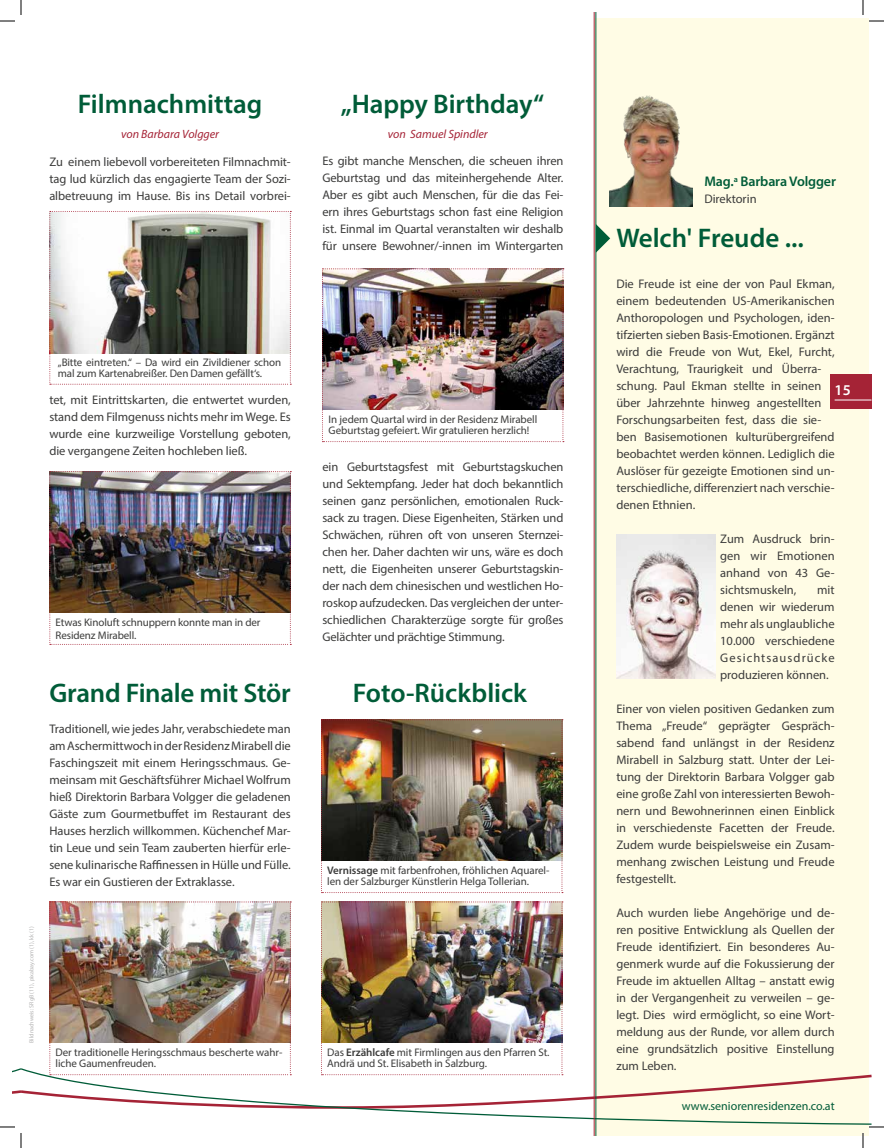
<style>
.page{position:relative;width:884px;height:1148px;background:#fff}
.page>*{position:absolute;margin:0;border:0;box-sizing:border-box;transform-origin:0 0}
.t1{font:600 27px "Myriad Pro";letter-spacing:-.005em;color:#005c38}
.t2{font:600 15px "Myriad Pro";color:#fff}
.t3{font:600 14px "Myriad Pro";letter-spacing:-.01em;color:#005c38}
.t4{font:12.5px/17px "Myriad Pro";color:#3c3c3b;text-align:justify}
.t5{font:italic 12px "Myriad Pro";color:#a52336}
.t6{font:12px "Myriad Pro";color:#005c38}
.t7{font:11px/11px "Myriad Pro";letter-spacing:-.005em;color:#3c3c3b}
.t8{font:6px "Myriad Pro";color:#b3b2b2}
.s1{font-weight:600}
</style>
<div class="page">
<div style="left:594px;top:18px;width:275px;height:1117px;background:#fffce5"></div>
<div style="left:830px;top:375px;width:41px;height:34px;background:#a52336"></div>
<hr style="left:835px;top:399px;width:36px;height:1px;background:#fff">
<hr style="left:594px;top:12px;width:1px;height:1123px;background:#a52336">
<hr style="left:596px;top:12px;width:1px;height:1123px;background:#005c38">
<svg style="left:596px;top:224px;width:14px;height:29px"></svg>
<img style="left:609px;top:95px;width:83px;height:111px">
<img style="left:322px;top:268px;width:242px;height:174px">
<img style="left:321px;top:719px;width:242px;height:174px">
<img style="left:49px;top:211px;width:242px;height:174px">
<img style="left:49px;top:471px;width:242px;height:174px">
<img style="left:616px;top:534px;width:99px;height:145px">
<img style="left:0;top:901px;width:884px;height:226px">
<svg style="left:0;top:0;width:22px;height:22px"></svg>
<svg style="left:20px;top:1133px;width:2px;height:15px"></svg>
<svg style="left:862px;top:0;width:22px;height:22px"></svg>
<svg style="left:862px;top:1133px;width:2px;height:15px"></svg>
<h1 class="t1" style="left:78px;top:86px;width:186px">Filmnachmittag</h1>
<p class="t4" style="left:49px;top:153px;width:243px">Zu einem liebevoll vorbereiteten Filmnachmit&shy;tag lud kürzlich das engagierte Team der Sozi&shy;albetreuung im Hause. Bis ins Detail vorbrei-</p>
<p class="t5" style="left:121px;top:126px;width:100px">von Barbara Volgger</p>
<h1 class="t1" style="left:341px;top:87px;width:205px">„Happy Birthday“</h1>
<p class="t5" style="left:388px;top:126px;width:102px">von Samuel Spindler</p>
<p class="t4" style="left:322px;top:152px;width:242px">Es gibt manche Menschen, die scheuen ihren Geburtstag und das miteinhergehende Alter.<br>Aber es gibt auch Menschen, für die das Fei&shy;ern ihres Geburtstags schon fast eine Religion ist. Einmal im Quartal veranstalten wir deshalb für unsere Bewohner/-innen im Wintergarten</p>
<p class="t7" style="left:58px;top:357px;width:225px">„Bitte eintreten.“ – Da wird ein Zivildiener schon mal zum Kartenabreißer. Den Damen gefällt‘s.</p>
<p class="t4" style="left:49px;top:391px;width:243px">tet, mit Eintrittskarten, die entwertet wurden, stand dem Filmgenuss nichts mehr im Wege. Es wurde eine kurzweilige Vorstellung geboten, die vergangene Zeiten hochleben ließ.</p>
<p class="t7" style="left:56px;top:615px;width:206px;line-height:13.2px">Etwas Kinoluft schnuppern konnte man in der<br>Residenz Mirabell.</p>
<h1 class="t1" style="left:50px;top:675px;width:243px">Grand Finale mit Stör</h1>
<p class="t4" style="left:49px;top:719px;width:243px">Traditionell, wie jedes Jahr, verabschiedete man am Aschermittwoch in der Residenz Mirabell die Faschingszeit mit einem Heringsschmaus. Ge&shy;meinsam mit Geschäftsführer Michael Wolfrum hieß Direktorin Barbara Volgger die geladenen Gäste zum Gourmetbuffet im Restaurant des Hauses herzlich willkommen. Küchenchef Mar&shy;tin Leue und sein Team zauberten hierfür erle&shy;sene kulinarische Raffinessen in Hülle und Fülle.<br>Es war ein Gustieren der Extraklasse.</p>
<p class="t8" style="left:28px;top:1042px;width:118px;rotate:-90deg">Bildnachweis: SRgB (11), pixabay.com (1), kk (1)</p>
<p class="t7" style="left:56px;top:1047px;width:228px">Der traditionelle Heringsschmaus bescherte wahr&shy;liche Gaumenfreuden.</p>
<p class="t7" style="left:329px;top:413px;width:210px">In jedem Quartal wird in der Residenz Mirabell<br>Geburtstag gefeiert. Wir gratulieren herzlich!</p>
<p class="t4" style="left:322px;top:458px;width:242px">ein Geburtstagsfest mit Geburtstagskuchen und Sektempfang. Jeder hat doch bekanntlich seinen ganz persönlichen, emotionalen Ruck&shy;sack zu tragen. Diese Eigenheiten, Stärken und Schwächen, rühren oft von unseren Sternzei&shy;chen her. Daher dachten wir uns, wäre es doch nett, die Eigenheiten unserer Geburtstagskin&shy;der nach dem chinesischen und westlichen Ho&shy;roskop aufzudecken. Das vergleichen der unter&shy;schiedlichen Charakterzüge sorgte für großes Gelächter und prächtige Stimmung.</p>
<h1 class="t1" style="left:353px;top:676px;width:176px">Foto-Rückblick</h1>
<p class="t7" style="left:327px;top:865px;width:224px"><span class="s1">Vernissage</span> mit farbenfrohen, fröhlichen Aquarel&shy;len der Salzburger Künstlerin Helga Tollerian.</p>
<p class="t7" style="left:327px;top:1047px;width:224px">Das <span class="s1">Erzählcafe</span> mit Firmlingen aus den Pfarren St.<br>Andrä und St. Elisabeth in Salzburg.</p>
<p class="t3" style="left:704px;top:173px;width:133px">Mag.<sup>a</sup> Barbara Volgger</p>
<p class="t4" style="left:704px;top:190px;width:54px">Direktorin</p>
<h1 class="t1" style="left:616px;top:221px;width:189px">Welch' Freude ...</h1>
<p class="t4" style="left:616px;top:275px;width:220px;text-align:left">Die Freude ist eine der von Paul Ekman, einem bedeutenden US-Amerikanischen Anthoropologen und Psychologen, iden&shy;tifzierten sieben Basis-Emotionen. Ergänzt wird die Freude von Wut, Ekel, Furcht, Verachtung, Traurigkeit und Überra&shy;schung. Paul Ekman stellte in seinen über Jahrzehnte hinweg angestellten Forschungsarbeiten fest, dass die sie&shy;ben Basisemotionen kulturübergreifend beobachtet werden können. Lediglich die Auslöser für gezeigte Emotionen sind un&shy;terschiedliche, differenziert nach verschie&shy;denen Ethnien.</p>
<p class="t4" style="left:720px;top:530px;width:116px">Zum Ausdruck brin&shy;gen wir Emotionen anhand von 43 Ge&shy;sichtsmuskeln,</p>
<p class="t2" style="left:835px;top:380px;width:18px">15</p>
<p class="t4" style="left:720px;top:581px;width:116px;text-indent:97px">mit denen wir wiederum mehr als unglaubliche 10.000 verschiedene Gesichtsausdrücke produzieren können.</p>
<p class="t4" style="left:616px;top:700px;width:220px">Einer von vielen positiven Gedanken zum Thema „Freude“ geprägter Gespräch&shy;sabend fand unlängst in der Residenz Mirabell in Salzburg statt. Unter der Lei&shy;tung der Direktorin Barbara Volgger gab eine große Zahl von interessierten Bewoh&shy;nern und Bewohnerinnen einen Einblick in verschiedenste Facetten der Freude.<br>Zudem wurde beispielsweise ein Zusam&shy;menhang zwischen Leistung und Freude festgestellt.</p>
<p class="t4" style="left:616px;top:904px;width:220px">Auch wurden liebe Angehörige und de&shy;ren positive Entwicklung als Quellen der Freude identifiziert. Ein besonderes Au&shy;genmerk wurde auf die Fokussierung der Freude im aktuellen Alltag – anstatt ewig in der Vergangenheit zu verweilen – ge&shy;legt. Dies wird ermöglicht, so eine Wort&shy;meldung aus der Runde, vor allem durch eine grundsätzlich positive Einstellung zum Leben.</p>
<p class="t6" style="left:682px;top:1099px;width:154px">www.seniorenresidenzen.co.at</p>
</div>
